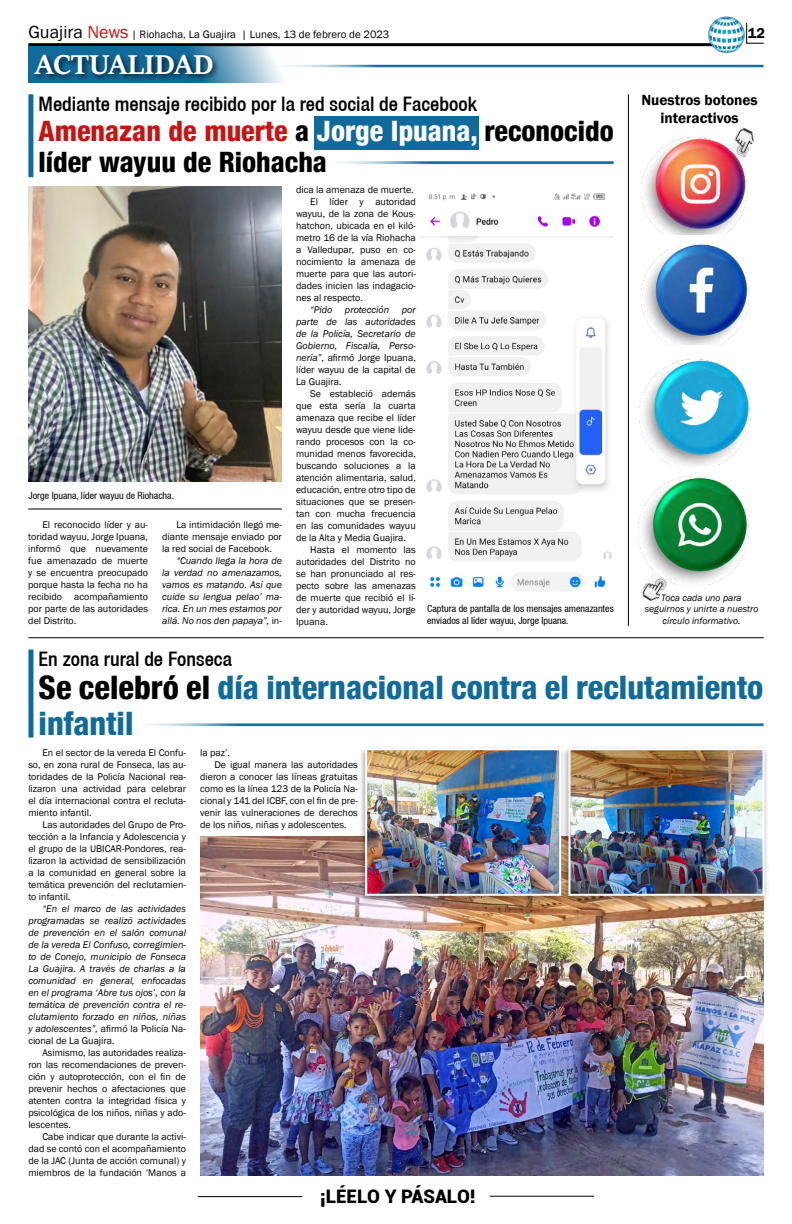
<style>
.page{position:relative;width:792px;height:1224px;background:#fff}
.page>*{position:absolute;margin:0;border:0;box-sizing:border-box;transform-origin:0 0}
.t1{font:800 condensed 32.4px/35.6px "Helvetica 87";color:#116b9a}
.t2{font:700 30px "Sitka Heading";color:#fff}
.t3{font:800 condensed 28.1px/31px "Helvetica 87";color:#000}
.t4{font:500 condensed 20px "Helvetica 67";color:#000}
.t5{font:900 18.7px "Roboto";color:#000}
.t6{font:600 15.2px/18.2px "Franklin Gothic";color:#000;text-align:center}
.t7{font:600 14.7px "Franklin Gothic";color:#000}
.t8{font:11px "Franklin Gothic";color:#000}
.t9{font:10px/12px "Franklin Gothic";color:#000;text-align:justify}
.t10{font:italic 10px/12px "Franklin Gothic";color:#000;text-align:justify}
.t11{font:condensed 10px/12px "Helvetica 57";color:#000}
.t12{font:italic 9.7px/11.6px "Franklin Gothic";color:#000;text-align:center}
.s1{font-size:18px}
.s2{font-size:18px;color:#c91311}
.s3{color:#c91311}
.s4{color:#fff}
.s5{font-style:normal}
.s6{color:#000}
</style>
<div class="page">
<hr style="left:198px;top:1196px;width:104px;height:1px;background:#000">
<hr style="left:490px;top:1196px;width:104px;height:1px;background:#000">
<hr style="left:28px;top:43px;width:688px;height:3px;background:#000">
<img style="left:708px;top:16px;width:37px;height:37px">
<svg style="left:746px;top:23px;width:18px;height:21px"></svg>
<hr style="left:628px;top:94px;width:1px;height:532px;background:#000">
<hr style="left:28px;top:637px;width:736px;height:1px;background:#000">
<img style="left:640px;top:359px;width:111px;height:107px">
<img style="left:641px;top:243px;width:108px;height:102px">
<img style="left:641px;top:137px;width:107px;height:98px">
<img style="left:729px;top:127px;width:27px;height:31px">
<img style="left:639px;top:466px;width:110px;height:121px">
<img style="left:639px;top:573px;width:29px;height:30px">
<svg style="left:28px;top:46px;width:275px;height:37px"></svg>
<div style="left:315px;top:117px;width:164px;height:33px;background:#116b9a"></div>
<div style="left:31px;top:52px;width:189px;height:30px;background:#000;opacity:.75"></div>
<hr style="left:264px;top:65px;width:500px;height:3px;background:#116b9a">
<hr style="left:122px;top:723px;width:642px;height:3px;background:#116b9a">
<hr style="left:315px;top:161px;width:299px;height:3px;background:#116b9a">
<div style="left:28px;top:650px;width:5px;height:88px;background:#116b9a"></div>
<div style="left:28px;top:94px;width:5px;height:83px;background:#116b9a"></div>
<img style="left:420px;top:193px;width:194px;height:398px">
<img style="left:28px;top:186px;width:254px;height:296px">
<hr style="left:28px;top:508px;width:254px;height:1px;background:#000">
<img style="left:200px;top:837px;width:564px;height:338px">
<div style="left:358px;top:745px;width:207px;height:159px;background:#000;opacity:.35"></div>
<img style="left:368px;top:751px;width:190px;height:142px">
<div style="left:365px;top:748px;width:196px;height:148px;border:2px solid #fff"></div>
<div style="left:562px;top:745px;width:207px;height:159px;background:#000;opacity:.35"></div>
<img style="left:571px;top:751px;width:191px;height:142px">
<div style="left:568px;top:748px;width:197px;height:148px;border:2px solid #fff"></div>
<p class="t8" style="left:28px;top:28px;width:363px"><span class="s1">Guajira</span> <span class="s2">News</span> | Riohacha, La Guajira | Lunes, 13 de febrero de 2023</p>
<h3 class="t7" style="left:748px;top:24px;width:19px">12</h3>
<h2 class="t2" style="left:35px;top:42px;width:179px">ACTUALIDAD</h2>
<h3 class="t4" style="left:39px;top:92px;width:440px">Mediante mensaje recibido por la red social de Facebook</h3>
<h3 class="t3" style="left:39px;top:115px;width:577px"><span class="s3">Amenazan de muerte</span> a <span class="s4">Jorge Ipuana,</span> reconocido líder wayuu de Riohacha</h3>
<p class="t11" style="left:29px;top:489px;width:147px">Jorge Ipuana, líder wayuu de Riohacha.</p>
<p class="t9" style="left:28px;top:519px;width:121px;text-indent:14px">El reconocido líder y au&shy;toridad wayuu, Jorge Ipuana, informó que nuevamente fue amenazado de muerte y se encuentra preocupado porque hasta la fecha no ha recibido acompañamiento por parte de las autoridades del Distrito.</p>
<p class="t9" style="left:162px;top:519px;width:121px;text-indent:14px">La intimidación llegó me&shy;diante mensaje enviado por la red social de Facebook.</p>
<p class="t10" style="left:162px;top:555px;width:121px;text-indent:14px">“Cuando llega la hora de la verdad no amenazamos, vamos es matando. Así que cuide su lengua pelao’ ma&shy;rica. En un mes estamos por allá. No nos den papaya”, <span class="s5">in-</span></p>
<h3 class="t4" style="left:39px;top:647px;width:195px">En zona rural de Fonseca</h3>
<p class="t9" style="left:296px;top:184px;width:119px">dica la amenaza de muerte.</p>
<p class="t9" style="left:310px;top:196px;width:107px">El líder y autoridad</p>
<p class="t9" style="left:296px;top:208px;width:121px">wayuu, de la zona de Kous-</p>
<p class="t9" style="left:296px;top:220px;width:121px">hatchon, ubicada en el kiló-</p>
<p class="t9" style="left:296px;top:232px;width:121px">metro 16 de la vía Riohacha</p>
<p class="t9" style="left:296px;top:244px;width:121px">a Valledupar, puso en co-</p>
<p class="t9" style="left:296px;top:256px;width:121px">nocimiento la amenaza de</p>
<p class="t9" style="left:296px;top:268px;width:121px">muerte para que las autori-</p>
<p class="t9" style="left:296px;top:280px;width:121px">dades inicien las indagacio-</p>
<p class="t9" style="left:296px;top:292px;width:68px">nes al respecto.</p>
<p class="t10" style="left:310px;top:304px;width:24px">“Pido</p>
<p class="t10" style="left:345px;top:304px;width:46px">protección</p>
<p class="t10" style="left:296px;top:304px;width:121px;text-indent:106px">por parte de las autoridades de la Policía, Secretario de Gobierno, Fiscalía, Perso&shy;nería”<span class="s5">, afirmó Jorge Ipuana, líder wayuu de la capital de La Guajira.</span></p>
<p class="t9" style="left:310px;top:388px;width:107px">Se estableció además</p>
<p class="t9" style="left:296px;top:400px;width:121px">que esta sería la cuarta</p>
<p class="t9" style="left:296px;top:412px;width:121px">amenaza que recibe el líder</p>
<p class="t9" style="left:296px;top:424px;width:121px">wayuu desde que viene lide-</p>
<p class="t9" style="left:296px;top:436px;width:121px">rando procesos con la co-</p>
<p class="t9" style="left:296px;top:448px;width:121px">munidad menos favorecida,</p>
<p class="t9" style="left:296px;top:460px;width:121px">buscando soluciones a la</p>
<p class="t9" style="left:296px;top:472px;width:121px">atención alimentaria, salud,</p>
<p class="t9" style="left:296px;top:484px;width:121px">educación, entre otro tipo de</p>
<p class="t9" style="left:296px;top:496px;width:121px">situaciones que se presen-</p>
<p class="t9" style="left:296px;top:508px;width:121px">tan con mucha frecuencia</p>
<p class="t9" style="left:296px;top:520px;width:121px">en las comunidades wayuu</p>
<p class="t9" style="left:296px;top:532px;width:111px">de la Alta y Media Guajira.</p>
<p class="t9" style="left:310px;top:544px;width:107px">Hasta el momento las</p>
<p class="t9" style="left:296px;top:556px;width:121px">autoridades del Distrito no</p>
<p class="t9" style="left:296px;top:568px;width:121px">se han pronunciado al res-</p>
<p class="t9" style="left:296px;top:580px;width:121px">pecto sobre las amenazas</p>
<p class="t9" style="left:296px;top:592px;width:121px">de muerte que recibió el lí-</p>
<p class="t9" style="left:296px;top:604px;width:121px">der y autoridad wayuu, Jorge</p>
<p class="t9" style="left:296px;top:616px;width:33px">Ipuana.</p>
<p class="t11" style="left:427px;top:602px;width:188px">Captura de pantalla de los mensajes amenazantes enviados al líder wayuu, Jorge Ipuana.</p>
<h3 class="t6" style="left:641px;top:91px;width:118px">Nuestros botones interactivos</h3>
<p class="t12" style="left:645px;top:592px;width:115px">Toca cada uno para seguirnos y unirte a nuestro círculo informativo.</p>
<h1 class="t1" style="left:39px;top:670px;width:726px"><span class="s6">Se celebró el</span> día internacional contra el reclutamiento infantil</h1>
<p class="t9" style="left:28px;top:747px;width:159px;text-indent:14px">En el sector de la vereda El Confu&shy;so, en zona rural de Fonseca, las au&shy;toridades de la Policía Nacional rea&shy;lizaron una actividad para celebrar el día internacional contra el recluta&shy;miento infantil.</p>
<p class="t9" style="left:28px;top:819px;width:159px;text-indent:14px">Las autoridades del Grupo de Pro&shy;tección a la Infancia y Adolescencia y el grupo de la UBICAR-Pondores, rea&shy;lizaron la actividad de sensibilización a la comunidad en general sobre la temática prevención del reclutamien&shy;to infantil.</p>
<p class="t10" style="left:28px;top:903px;width:159px;text-indent:14px">“En el marco de las actividades programadas se realizó actividades de prevención en el salón comunal de la vereda El Confuso, corregimien&shy;to de Conejo, municipio de Fonseca La Guajira. A través de charlas a la comunidad en general, enfocadas en el programa ‘Abre tus ojos’, con la temática de prevención contra el re&shy;clutamiento forzado en niños, niñas y adolescentes”, <span class="s5">afirmó la Policía Na&shy;cional de La Guajira.</span></p>
<p class="t9" style="left:28px;top:1047px;width:159px;text-indent:14px">Asimismo, las autoridades realiza&shy;ron las recomendaciones de preven&shy;ción y autoprotección, con el fin de prevenir hechos o afectaciones que atenten contra la integridad física y psicológica de los niños, niñas y ado&shy;lescentes.</p>
<p class="t9" style="left:28px;top:1131px;width:159px;text-indent:14px">Cabe indicar que durante la activi&shy;dad se contó con el acompañamiento de la JAC (Junta de acción comunal) y miembros de la fundación ‘Manos a</p>
<p class="t9" style="left:200px;top:747px;width:31px">la paz’.</p>
<p class="t9" style="left:214px;top:759px;width:145px">De igual manera las autoridades</p>
<p class="t9" style="left:200px;top:771px;width:159px">dieron a conocer las líneas gratuitas</p>
<p class="t9" style="left:200px;top:783px;width:159px">como es la línea 123 de la Policía Na-</p>
<p class="t9" style="left:200px;top:795px;width:159px">cional y 141 del ICBF, con el fin de pre-</p>
<p class="t9" style="left:200px;top:807px;width:159px">venir las vulneraciones de derechos</p>
<p class="t9" style="left:200px;top:819px;width:148px">de los niños, niñas y adolescentes.</p>
<h3 class="t5" style="left:320px;top:1183px;width:157px">¡LÉELO Y PÁSALO!</h3>
</div>
